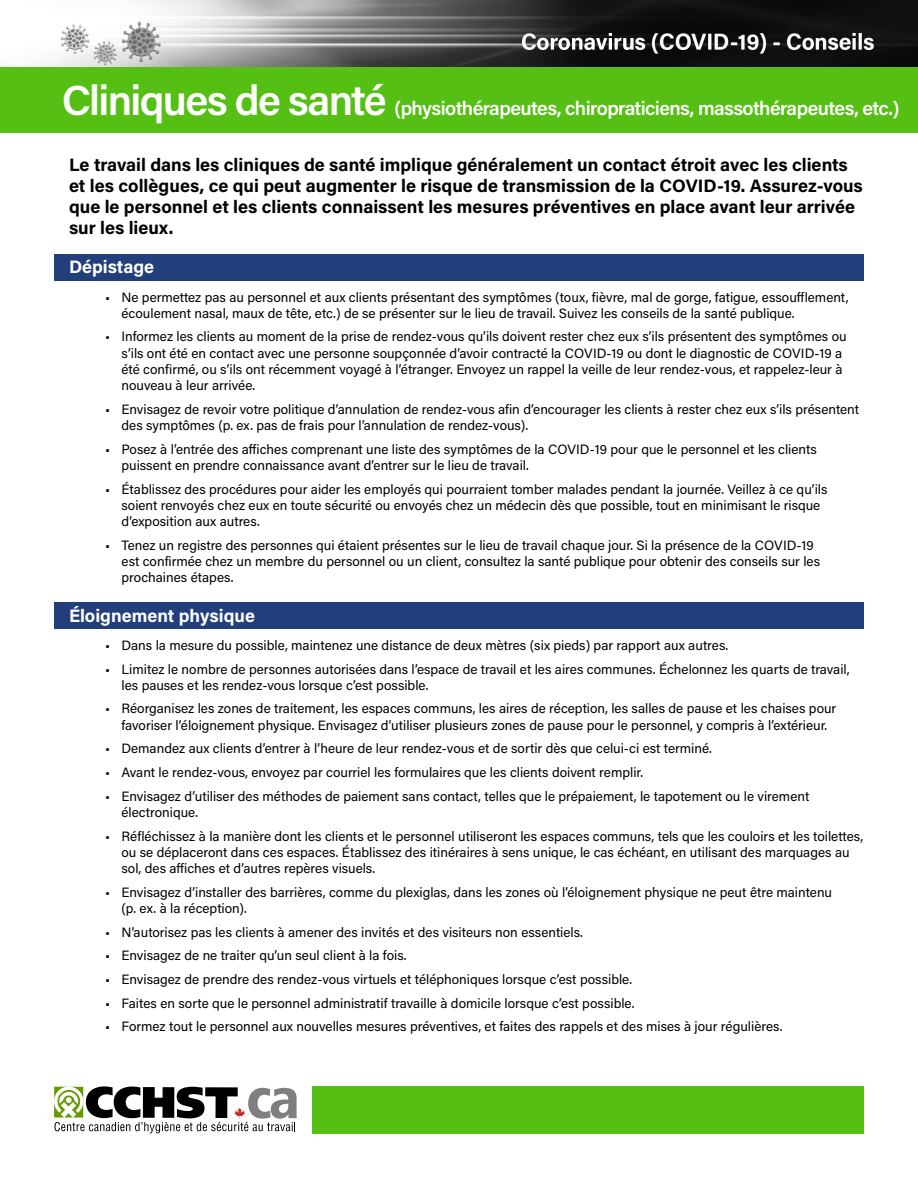
<style>
.page{position:relative;width:918px;height:1188px;background:#fff}
.page>*{position:absolute;margin:0;border:0;box-sizing:border-box;transform-origin:0 0}
.t1{font:600 19.5px "Acumin Pro";letter-spacing:-.03em;color:#fff}
.bold_headings{font:700 18px/21px "Acumin Pro";color:#000}
.subheads{font:700 18px "Acumin Pro";color:#fff}
.body_bullets{font:13.5px/16.2px "Acumin Pro";color:#000}
.s1{font-size:42px}
</style>
<div class="page">
<div style="left:313px;top:1086px;width:551px;height:48px;background:#55c013"></div>
<img style="left:0;top:0;width:918px;height:68px">
<div style="left:0;top:68px;width:918px;height:65px;background:#55c013"></div>
<svg style="left:54px;top:1086px;width:243px;height:47px"></svg>
<div style="left:54px;top:254px;width:810px;height:27px;background:#223f7c"></div>
<div style="left:54px;top:602px;width:810px;height:27px;background:#223f7c"></div>
<h1 class="t1" style="left:62px;top:95px;width:839px"><span class="s1">Cliniques de santé</span> (physiothérapeutes, chiropraticiens, massothérapeutes, etc.)</h1>
<p class="bold_headings" style="left:69px;top:153px;width:795px">Le travail dans les cliniques de santé implique généralement un contact étroit avec les clients et les collègues, ce qui peut augmenter le risque de transmission de la COVID-19. Assurez-vous que le personnel et les clients connaissent les mesures préventives en place avant leur arrivée sur les lieux.</p>
<p class="subheads" style="left:69px;top:254px;width:87px">Dépistage</p>
<p class="body_bullets" style="left:122px;top:288px;width:729px;text-indent:-16px">• Ne permettez pas au personnel et aux clients présentant des symptômes (toux, fièvre, mal de gorge, fatigue, essoufflement, écoulement nasal, maux de tête, etc.) de se présenter sur le lieu de travail. Suivez les conseils de la santé publique.</p>
<p class="body_bullets" style="left:122px;top:328px;width:727px;text-indent:-16px">• Informez les clients au moment de la prise de rendez-vous qu’ils doivent rester chez eux s’ils présentent des symptômes ou s’ils ont été en contact avec une personne soupçonnée d’avoir contracté la COVID-19 ou dont le diagnostic de COVID-19 a été confirmé, ou s’ils ont récemment voyagé à l’étranger. Envoyez un rappel la veille de leur rendez-vous, et rappelez-leur à nouveau à leur arrivée.</p>
<p class="body_bullets" style="left:122px;top:400px;width:739px;text-indent:-16px">• Envisagez de revoir votre politique d’annulation de rendez-vous afin d’encourager les clients à rester chez eux s’ils présentent des symptômes (p. ex. pas de frais pour l’annulation de rendez-vous).</p>
<p class="body_bullets" style="left:122px;top:440px;width:697px;text-indent:-16px">• Posez à l’entrée des affiches comprenant une liste des symptômes de la COVID-19 pour que le personnel et les clients puissent en prendre connaissance avant d’entrer sur le lieu de travail.</p>
<p class="body_bullets" style="left:122px;top:480px;width:707px;text-indent:-16px">• Établissez des procédures pour aider les employés qui pourraient tomber malades pendant la journée. Veillez à ce qu’ils soient renvoyés chez eux en toute sécurité ou envoyés chez un médecin dès que possible, tout en minimisant le risque d’exposition aux autres.</p>
<p class="body_bullets" style="left:122px;top:536px;width:700px;text-indent:-16px">• Tenez un registre des personnes qui étaient présentes sur le lieu de travail chaque jour. Si la présence de la COVID-19 est confirmée chez un membre du personnel ou un client, consultez la santé publique pour obtenir des conseils sur les prochaines étapes.</p>
<p class="subheads" style="left:69px;top:603px;width:188px">Éloignement physique</p>
<p class="body_bullets" style="left:105px;top:636px;width:625px">• Dans la mesure du possible, maintenez une distance de deux mètres (six pieds) par rapport aux autres.</p>
<p class="body_bullets" style="left:122px;top:660px;width:730px;text-indent:-16px">• Limitez le nombre de personnes autorisées dans l’espace de travail et les aires communes. Échelonnez les quarts de travail, les pauses et les rendez-vous lorsque c’est possible.</p>
<p class="body_bullets" style="left:105px;top:700px;width:733px;text-align:center">• Réorganisez les zones de traitement, les espaces communs, les aires de réception, les salles de pause et les chaises pour favoriser l’éloignement physique. Envisagez d’utiliser plusieurs zones de pause pour le personnel, y compris à l’extérieur.</p>
<p class="body_bullets" style="left:105px;top:740px;width:608px">• Demandez aux clients d’entrer à l’heure de leur rendez-vous et de sortir dès que celui-ci est terminé.</p>
<p class="body_bullets" style="left:105px;top:764px;width:540px">• Avant le rendez-vous, envoyez par courriel les formulaires que les clients doivent remplir.</p>
<p class="body_bullets" style="left:122px;top:787px;width:689px;text-indent:-16px">• Envisagez d’utiliser des méthodes de paiement sans contact, telles que le prépaiement, le tapotement ou le virement électronique.</p>
<p class="body_bullets" style="left:122px;top:827px;width:743px;text-indent:-16px">• Réfléchissez à la manière dont les clients et le personnel utiliseront les espaces communs, tels que les couloirs et les toilettes, ou se déplaceront dans ces espaces. Établissez des itinéraires à sens unique, le cas échéant, en utilisant des marquages au sol, des affiches et d’autres repères visuels.</p>
<p class="body_bullets" style="left:122px;top:883px;width:712px;text-indent:-16px">• Envisagez d’installer des barrières, comme du plexiglas, dans les zones où l’éloignement physique ne peut être maintenu (p. ex. à la réception).</p>
<p class="body_bullets" style="left:105px;top:923px;width:480px">• N’autorisez pas les clients à amener des invités et des visiteurs non essentiels.</p>
<p class="body_bullets" style="left:105px;top:947px;width:303px">• Envisagez de ne traiter qu’un seul client à la fois.</p>
<p class="body_bullets" style="left:105px;top:971px;width:529px">• Envisagez de prendre des rendez-vous virtuels et téléphoniques lorsque c’est possible.</p>
<p class="body_bullets" style="left:105px;top:994px;width:531px">• Faites en sorte que le personnel administratif travaille à domicile lorsque c’est possible.</p>
<p class="body_bullets" style="left:105px;top:1018px;width:679px">• Formez tout le personnel aux nouvelles mesures préventives, et faites des rappels et des mises à jour régulières.</p>
</div>
